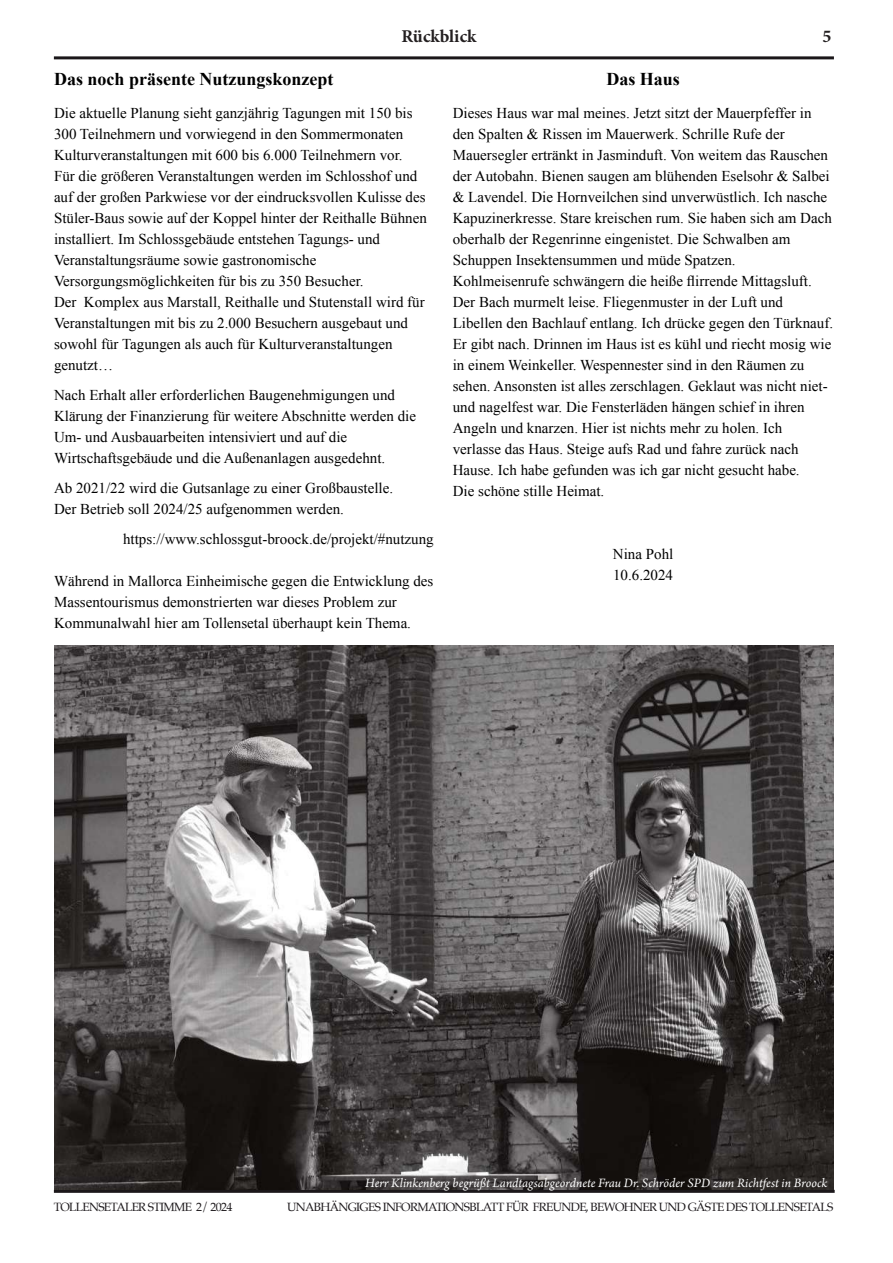
<style>
.page{position:relative;width:893px;height:1263px;background:#fff}
.page>*{position:absolute;margin:0;border:0;box-sizing:border-box;transform-origin:0 0}
.t1{font:700 18px "Times New Roman";color:#000}
.t2{font:700 18px "Minion Pro";color:#231f20}
.t3{font:15px/21px "Times New Roman";color:#000}
.t4{font:italic 13.5px "Arno Pro";color:#fdfdfd}
.t5{font:12px "Palatino";letter-spacing:-.055em;color:#1b171a}
</style>
<div class="page">
<hr style="left:54px;top:56px;width:780px;height:3px;background:#1b171a">
<hr style="left:54px;top:1190px;width:781px;height:3px;background:#1b171a">
<img style="left:54px;top:646px;width:779px;height:543px">
<p class="t2" style="left:401px;top:29px;width:77px">Rückblick</p>
<p class="t2" style="left:822px;top:29px;width:10px">5</p>
<p class="t1" style="left:54px;top:73px;width:281px">Das noch präsente Nutzungskonzept</p>
<p class="t3" style="left:54px;top:104px;width:374px">Die aktuelle Planung sieht ganzjährig Tagungen mit 150 bis 300 Teilnehmern und vorwiegend in den Sommermonaten Kulturveranstaltungen mit 600 bis 6.000 Teilnehmern vor.<br>Für die größeren Veranstaltungen werden im Schlosshof und auf der großen Parkwiese vor der eindrucksvollen Kulisse des Stüler-Baus sowie auf der Koppel hinter der Reithalle Bühnen installiert. Im Schlossgebäude entstehen Tagungs- und Veranstaltungsräume sowie gastronomische Versorgungsmöglichkeiten für bis zu 350 Besucher.<br>Der Komplex aus Marstall, Reithalle und Stutenstall wird für Veranstaltungen mit bis zu 2.000 Besuchern ausgebaut und sowohl für Tagungen als auch für Kulturveranstaltungen genutzt…</p>
<p class="t3" style="left:54px;top:386px;width:363px">Nach Erhalt aller erforderlichen Baugenehmigungen und Klärung der Finanzierung für weitere Abschnitte werden die Um- und Ausbauarbeiten intensiviert und auf die Wirtschaftsgebäude und die Außenanlagen ausgedehnt.</p>
<p class="t3" style="left:54px;top:479px;width:341px">Ab 2021/22 wird die Gutsanlage zu einer Großbaustelle.<br>Der Betrieb soll 2024/25 aufgenommen werden.</p>
<p class="t3" style="left:123px;top:530px;width:312px">https://www.schlossgut-broock.de/projekt/#nutzung</p>
<p class="t3" style="left:54px;top:572px;width:381px">Während in Mallorca Einheimische gegen die Entwicklung des<br>Massentourismus demonstrierten war dieses Problem zur<br>Kommunalwahl hier am Tollensetal überhaupt kein Thema.</p>
<p class="t1" style="left:606px;top:73px;width:75px">Das Haus</p>
<p class="t3" style="left:453px;top:104px;width:382px">Dieses Haus war mal meines. Jetzt sitzt der Mauerpfeffer in den Spalten &amp; Rissen im Mauerwerk. Schrille Rufe der Mauersegler ertränkt in Jasminduft. Von weitem das Rauschen der Autobahn. Bienen saugen am blühenden Eselsohr &amp; Salbei &amp; Lavendel. Die Hornveilchen sind unverwüstlich. Ich nasche Kapuzinerkresse. Stare kreischen rum. Sie haben sich am Dach oberhalb der Regenrinne eingenistet. Die Schwalben am Schuppen Insektensummen und müde Spatzen.<br>Kohlmeisenrufe schwängern die heiße flirrende Mittagsluft.<br>Der Bach murmelt leise. Fliegenmuster in der Luft und Libellen den Bachlauf entlang. Ich drücke gegen den Türknauf.<br>Er gibt nach. Drinnen im Haus ist es kühl und riecht mosig wie in einem Weinkeller. Wespennester sind in den Räumen zu sehen. Ansonsten ist alles zerschlagen. Geklaut was nicht niet&shy;und nagelfest war. Die Fensterläden hängen schief in ihren Angeln und knarzen. Hier ist nichts mehr zu holen. Ich verlasse das Haus. Steige aufs Rad und fahre zurück nach Hause. Ich habe gefunden was ich gar nicht gesucht habe.<br>Die schöne stille Heimat.</p>
<p class="t3" style="left:613px;top:545px;width:62px">Nina Pohl<br>10.6.2024</p>
<p class="t4" style="left:365px;top:1178px;width:464px">Herr Klinkenberg begrüßt Landtagsabgeordnete Frau Dr. Schröder SPD zum Richtfest in Broock</p>
<p class="t5" style="left:54px;top:1201px;width:180px">TOLLENSETALER STIMME 2/ 2024</p>
<p class="t5" style="left:287px;top:1201px;width:548px">UNABHÄNGIGES INFORMATIONSBLATT FÜR FREUNDE, BEWOHNER UND GÄSTE DES TOLLENSETALS</p>
</div>
